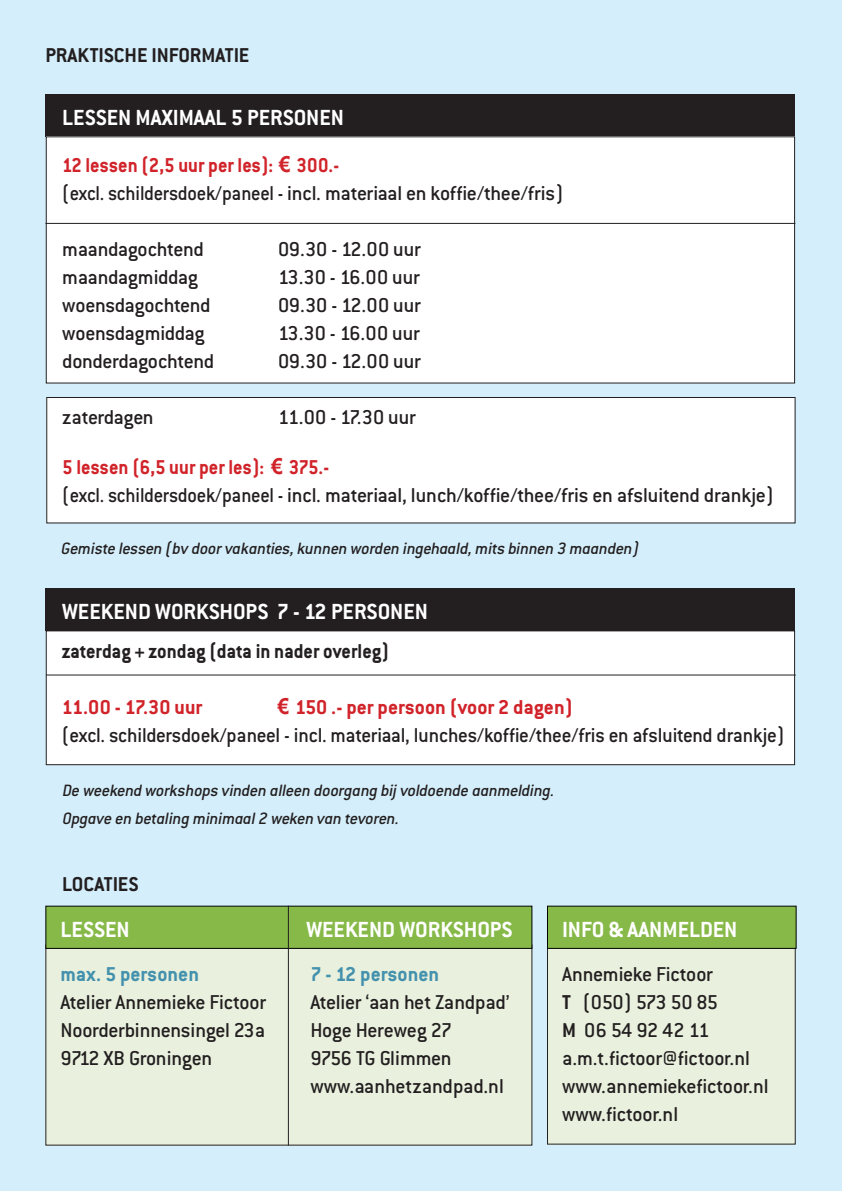
<style>
.page{position:relative;width:842px;height:1191px;background:#d4effb}
.page>*{position:absolute;margin:0;border:0;box-sizing:border-box;transform-origin:0 0}
.t1{font:700 24px "Conduit ITC";color:#fff}
.t2{font:500 22px/28px "Conduit ITC";letter-spacing:-.015em;color:#231f20}
.t3{font:500 22px/28px "Conduit ITC";letter-spacing:-.015em;color:#231f20;scale:.94 1}
.t4{font:700 22px "Conduit ITC";color:#231f20;scale:.94 1}
.t5{font:700 22px "Conduit ITC";color:#231f20}
.t6{font:700 22px "Conduit ITC";color:#4491ae}
.t7{font:700 22px "Conduit ITC";color:#d1232a}
.t8{font:italic 500 18px/28px "Conduit ITC";letter-spacing:-.015em;color:#231f20}
.s1{font-weight:700;color:#d1232a}
.s2{font-family:"Arial";font-weight:700;color:#d1232a}
.s3{font-weight:700}
</style>
<div class="page">
<div style="left:47px;top:397px;width:748px;height:126px;background:#fff"></div>
<div style="left:46px;top:397px;width:749px;height:126px;border:1px solid #231f20"></div>
<div style="left:46px;top:94px;width:749px;height:42px;background:#231f20"></div>
<div style="left:46px;top:137px;width:748px;height:246px;background:#fff"></div>
<hr style="left:46px;top:223px;width:749px;height:1px;background:#231f20">
<div style="left:46px;top:631px;width:748px;height:133px;background:#fff"></div>
<div style="left:46px;top:630px;width:749px;height:135px;border:1px solid #231f20"></div>
<div style="left:46px;top:588px;width:749px;height:42px;background:#231f20"></div>
<div style="left:46px;top:945px;width:486px;height:200px;background:#e9f1de"></div>
<div style="left:45px;top:905px;width:487px;height:44px;background:#86b947;border:1px solid #000"></div>
<div style="left:547px;top:945px;width:248px;height:199px;background:#e9f1de"></div>
<div style="left:547px;top:944px;width:249px;height:200px;border:1px solid #231f20"></div>
<div style="left:547px;top:905px;width:250px;height:44px;background:#86b947;border:1px solid #000"></div>
<hr style="left:288px;top:905px;width:1px;height:240px;background:#231f20">
<hr style="left:46px;top:674px;width:750px;height:1px;background:#231f20">
<p class="t5" style="left:45px;top:42px;width:206px">PRAKTISCHE INFORMATIE</p>
<p class="t1" style="left:62px;top:103px;width:283px">LESSEN MAXIMAAL 5 PERSONEN</p>
<p class="t3" style="left:62px;top:151px;width:534px"><span class="s1">12 lessen (2,5 uur per les):</span> <span class="s2">€</span> <span class="s1">300.-<br></span>(excl. schildersdoek/paneel - incl. materiaal en koffie/thee/fris)</p>
<p class="t2" style="left:62px;top:235px;width:143px">maandagochtend</p>
<p class="t2" style="left:278px;top:235px;width:144px">09.30 - 12.00 uur</p>
<p class="t2" style="left:62px;top:263px;width:137px">maandagmiddag</p>
<p class="t2" style="left:278px;top:263px;width:143px">13.30 - 16.00 uur</p>
<p class="t2" style="left:62px;top:291px;width:150px">woensdagochtend</p>
<p class="t2" style="left:278px;top:291px;width:144px">09.30 - 12.00 uur</p>
<p class="t2" style="left:62px;top:319px;width:144px">woensdagmiddag</p>
<p class="t2" style="left:278px;top:319px;width:143px">13.30 - 16.00 uur</p>
<p class="t2" style="left:62px;top:347px;width:153px">donderdagochtend</p>
<p class="t2" style="left:278px;top:347px;width:144px">09.30 - 12.00 uur</p>
<p class="t2" style="left:62px;top:403px;width:93px">zaterdagen</p>
<p class="t2" style="left:278px;top:403px;width:139px">11.00 - 17.30 uur</p>
<p class="t3" style="left:62px;top:453px;width:758px"><span class="s1">5 lessen (6,5 uur per les):</span> <span class="s2">€</span> <span class="s1">375.-<br></span>(excl. schildersdoek/paneel - incl. materiaal, lunch/koffie/thee/fris en afsluitend drankje)</p>
<p class="t8" style="left:62px;top:534px;width:579px">Gemiste lessen (bv door vakanties, kunnen worden ingehaald, mits binnen 3 maanden)</p>
<p class="t1" style="left:62px;top:598px;width:367px">WEEKEND WORKSHOPS 7 - 12 PERSONEN</p>
<p class="t4" style="left:62px;top:638px;width:349px">zaterdag + zondag (data in nader overleg)</p>
<p class="t7" style="left:62px;top:694px;width:142px">11.00 - 17.30 uur</p>
<p class="t2" style="left:62px;top:692px;width:724px;text-align:center"><span class="s2">€</span> <span class="s1">150 .- per persoon (voor 2 dagen)<br></span>(excl. schildersdoek/paneel - incl. materiaal, lunches/koffie/thee/fris en afsluitend drankje)</p>
<p class="t8" style="left:63px;top:776px;width:493px">De weekend workshops vinden alleen doorgang bij voldoende aanmelding.<br>Opgave en betaling minimaal 2 weken van tevoren.</p>
<p class="t5" style="left:62px;top:871px;width:78px">LOCATIES</p>
<p class="t1" style="left:61px;top:915px;width:71px">LESSEN</p>
<p class="t1" style="left:306px;top:915px;width:208px">WEEKEND WORKSHOPS</p>
<p class="t6" style="left:61px;top:961px;width:140px">max. 5 personen</p>
<p class="t2" style="left:61px;top:987px;width:207px;text-align:justify">Atelier Annemieke Fictoor Noorderbinnensingel 23a 9712 XB Groningen</p>
<p class="t6" style="left:310px;top:961px;width:130px">7 - 12 personen</p>
<p class="t2" style="left:310px;top:987px;width:201px">Atelier ‘aan het Zandpad’<br>Hoge Hereweg 27<br>9756 TG Glimmen www.aanhetzandpad.nl</p>
<p class="t1" style="left:562px;top:915px;width:177px">INFO &amp; AANMELDEN</p>
<p class="t2" style="left:562px;top:959px;width:208px">Annemieke Fictoor<br><span class="s3">T</span> (050) 573 50 85<br><span class="s3">M</span> 06 54 92 42 11 a.m.t.fictoor@fictoor.nl www.annemiekefictoor.nl www.fictoor.nl</p>
</div>
